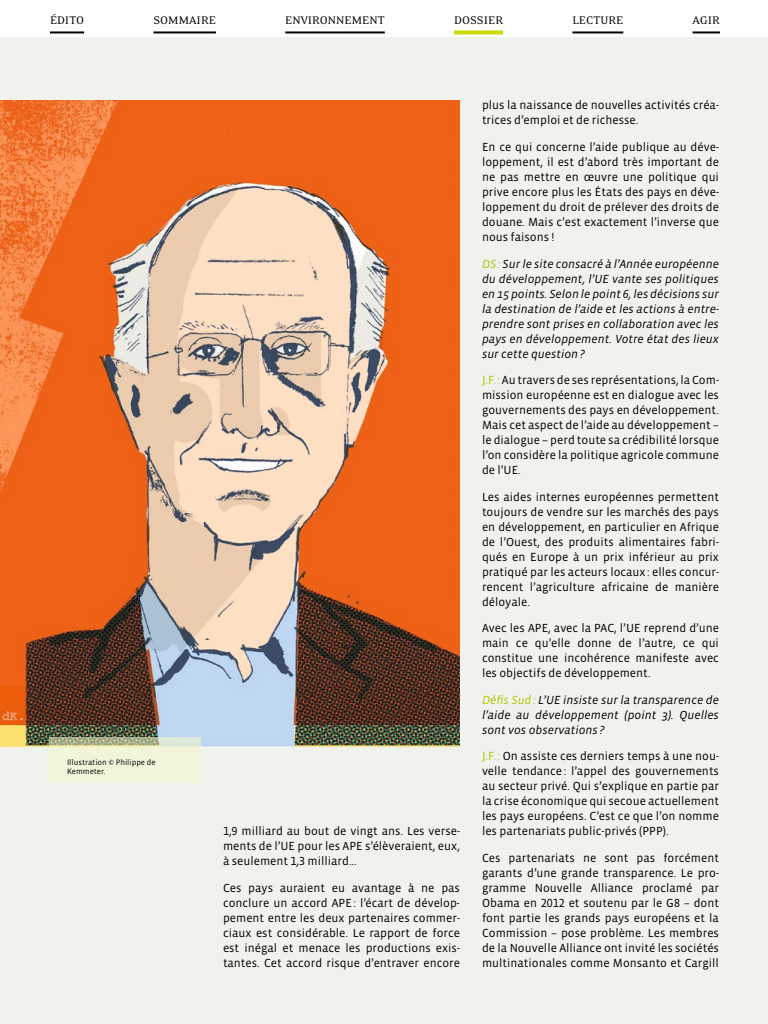
<style>
.page{position:relative;width:768px;height:1024px;background:#f0f2ed}
.page>*{position:absolute;margin:0;border:0;box-sizing:border-box;transform-origin:0 0}
.t1{font:12.6px "Eidetic Neo";color:#000}
.t2{font:12px/15px "Vista Sans";color:#000;text-align:justify}
.t3{font:italic 12px/15px "Vista Sans";color:#000;text-align:justify}
.t4{font:8px/9px "Vista Sans";color:#000}
.s1{font-family:"Vista Sans Alt"}
.s2{color:#b0c300}
</style>
<div class="page">
<img style="left:0;top:100px;width:460px;height:647px">
<svg style="left:49px;top:737px;width:152px;height:46px;background:#e8eace"></svg>
<div style="left:0;top:0;width:768px;height:37px;background:#fff"></div>
<hr style="left:50px;top:31px;width:34px;height:2px;background:#000">
<hr style="left:153px;top:31px;width:63px;height:2px;background:#000">
<hr style="left:285px;top:31px;width:100px;height:2px;background:#000">
<svg style="left:454px;top:30px;width:49px;height:4px"></svg>
<hr style="left:572px;top:31px;width:51px;height:2px;background:#000">
<hr style="left:693px;top:31px;width:27px;height:2px;background:#000">
<p class="t1" style="left:50px;top:14px;width:36px">ÉDITO</p>
<p class="t1" style="left:153px;top:14px;width:64px">SOMMAIRE</p>
<p class="t1" style="left:285px;top:14px;width:101px">ENVIRONNEMENT</p>
<p class="t1" style="left:454px;top:14px;width:51px">DOSSIER</p>
<p class="t1" style="left:572px;top:14px;width:52px">LECTURE</p>
<p class="t1" style="left:693px;top:14px;width:29px">AGIR</p>
<p class="t4" style="left:67px;top:758px;width:90px">Illustration © Philippe de<br>Kemmeter.</p>
<p class="t2" style="left:223px;top:824px;width:239px"><span class="s1">1</span>,<span class="s1">9</span> milliard au bout de vingt ans. Les verse&shy;ments de l’UE pour les APE s’élèveraient, eux, à seulement <span class="s1">1</span>,<span class="s1">3</span> milliard...</p>
<p class="t2" style="left:223px;top:881px;width:239px">Ces pays auraient eu avantage à ne pas conclure un accord APE: l’écart de dévelop&shy;pement entre les deux partenaires commer&shy;ciaux est considérable. Le rapport de force est inégal et menace les productions exis&shy;tantes. Cet accord risque d’entraver encore</p>
<p class="t2" style="left:482px;top:98px;width:238px">plus la naissance de nouvelles activités créa&shy;trices d’emploi et de richesse.</p>
<p class="t2" style="left:482px;top:140px;width:239px">En ce qui concerne l’aide publique au déve&shy;loppement, il est d’abord très important de ne pas mettre en œuvre une politique qui prive encore plus les États des pays en déve&shy;loppement du droit de prélever des droits de douane. Mais c’est exactement l’inverse que nous faisons !</p>
<p class="t3" style="left:482px;top:256px;width:239px"><span class="s2">DS:</span> Sur le site consacré à l’Année européenne du développement, l’UE vante ses politiques en 15 points. Selon le point 6, les décisions sur la destination de l’aide et les actions à entre&shy;prendre sont prises en collaboration avec les pays en développement. Votre état des lieux sur cette question?</p>
<p class="t2" style="left:482px;top:373px;width:239px"><span class="s2">J.F. :</span> Au travers de ses représentations, la Com&shy;mission européenne est en dialogue avec les gouvernements des pays en développement.<br>Mais cet aspect de l’aide au développement – le dialogue – perd toute sa crédibilité lorsque l’on considère la politique agricole commune de l’UE.</p>
<p class="t2" style="left:482px;top:489px;width:239px">Les aides internes européennes permettent toujours de vendre sur les marchés des pays en développement, en particulier en Afrique de l’Ouest, des produits alimentaires fabri&shy;qués en Europe à un prix inférieur au prix pratiqué par les acteurs locaux: elles concur&shy;rencent l’agriculture africaine de manière déloyale.</p>
<p class="t2" style="left:482px;top:621px;width:238px">Avec les APE, avec la PAC, l’UE reprend d’une main ce qu’elle donne de l’autre, ce qui constitue une incohérence manifeste avec les objectifs de développement.</p>
<p class="t3" style="left:482px;top:693px;width:239px"><span class="s2">Défis Sud:</span> L’UE insiste sur la transparence de l’aide au développement (point 3). Quelles sont vos observations ?</p>
<p class="t2" style="left:482px;top:749px;width:239px"><span class="s2">J.F. :</span> On assiste ces derniers temps à une nou&shy;velle tendance: l’appel des gouvernements au secteur privé. Qui s’explique en partie par la crise économique qui secoue actuellement les pays européens. C’est ce que l’on nomme les partenariats public-privés (PPP).</p>
<p class="t2" style="left:482px;top:851px;width:239px">Ces partenariats ne sont pas forcément garants d’une grande transparence. Le pro&shy;gramme Nouvelle Alliance proclamé par Obama en <span class="s1">2012</span> et soutenu par le G<span class="s1">8</span> – dont font partie les grands pays européens et la Commission – pose problème. Les membres de la Nouvelle Alliance ont invité les sociétés multinationales comme Monsanto et Cargill</p>
</div>
